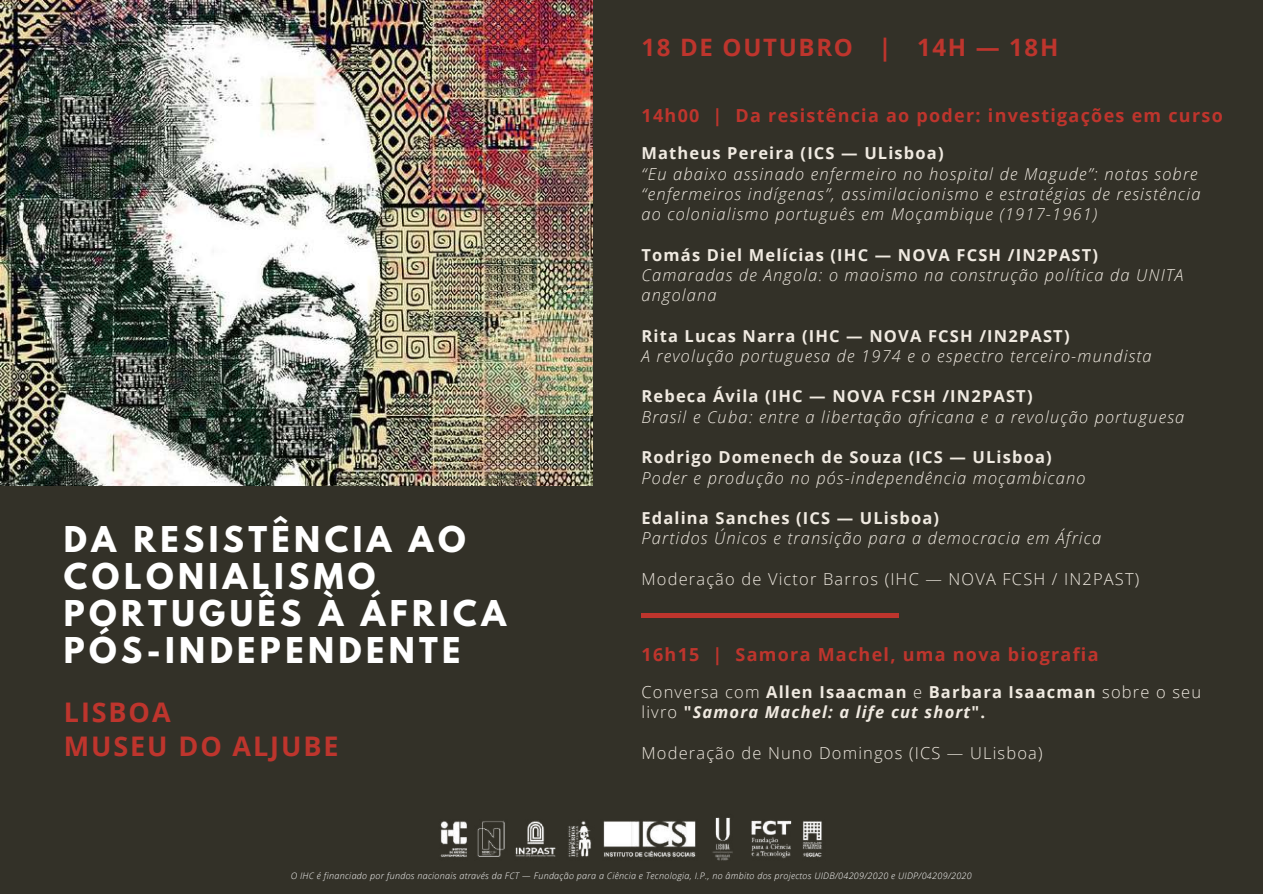
<style>
.page{position:relative;width:1263px;height:894px;background:#fff}
.page>*{position:absolute;margin:0;border:0;box-sizing:border-box;transform-origin:0 0}
.t1{font:700 31.5px/37px "League Spartan";letter-spacing:.14em;color:#fff}
.t2{font:700 27px/33.8px "Open Sans";letter-spacing:.07em;color:#be352d}
.t3{font:700 24px "Open Sans";letter-spacing:.07em;color:#be352d}
.t4{font:700 18px "Open Sans";letter-spacing:.07em;color:#be352d}
.t5{font:italic 300 16.5px/20.2px "Open Sans";letter-spacing:.07em;color:#f0eae1}
.t6{font:700 16.5px/20.2px "Open Sans";letter-spacing:.07em;color:#f0eae1}
.t7{font:300 16.5px "Open Sans";letter-spacing:.07em;color:#f0eae1}
.t8{font:italic 300 9px "Open Sans";letter-spacing:.035em;color:#fff}
.s1{font-weight:300}
.s2{font-style:italic}
</style>
<div class="page">
<img style="left:0;top:0;width:594px;height:486px">
<div style="left:0;top:486px;width:688px;height:363px;background:#333128"></div>
<div style="left:0;top:745px;width:688px;height:148px;background:#333128"></div>
<div style="left:594px;top:0;width:669px;height:893px;background:#333128"></div>
<img style="left:440px;top:817px;width:382px;height:44px">
<hr style="left:641px;top:613px;width:258px;height:4px;background:#be352d">
<h3 class="t3" style="left:641px;top:30px;width:418px">18 DE OUTUBRO | 14H — 18H</h3>
<h1 class="t1" style="left:64px;top:524px;width:444px">DA RESISTÊNCIA AO<br>COLONIALISMO<br>PORTUGUÊS À ÁFRICA<br>PÓS-INDEPENDENTE</h1>
<h2 class="t2" style="left:64px;top:694px;width:276px">LISBOA<br>MUSEU DO ALJUBE</h2>
<p class="t4" style="left:641px;top:103px;width:583px">14h00 | Da resistência ao poder: investigações em curso</p>
<p class="t6" style="left:641px;top:143px;width:304px">Matheus Pereira (ICS — ULisboa)</p>
<p class="t5" style="left:641px;top:163px;width:560px">“Eu abaixo assinado enfermeiro no hospital de Magude”: notas sobre “enfermeiros indígenas”, assimilacionismo e estratégias de resistência ao colonialismo português em Moçambique (1917-1961)</p>
<p class="t6" style="left:641px;top:244px;width:458px">Tomás Diel Melícias (IHC — NOVA FCSH /IN2PAST)</p>
<p class="t5" style="left:641px;top:264px;width:543px">Camaradas de Angola: o maoismo na construção política da UNITA angolana</p>
<p class="t6" style="left:641px;top:325px;width:430px">Rita Lucas Narra (IHC — NOVA FCSH /IN2PAST)</p>
<p class="t5" style="left:641px;top:345px;width:512px">A revolução portuguesa de 1974 e o espectro terceiro-mundista</p>
<p class="t6" style="left:641px;top:386px;width:393px">Rebeca Ávila (IHC — NOVA FCSH /IN2PAST)</p>
<p class="t5" style="left:641px;top:406px;width:544px">Brasil e Cuba: entre a libertação africana e a revolução portuguesa</p>
<p class="t6" style="left:641px;top:446px;width:412px">Rodrigo Domenech de Souza (ICS — ULisboa)</p>
<p class="t5" style="left:641px;top:467px;width:445px">Poder e produção no pós-independência moçambicano</p>
<p class="t6" style="left:641px;top:507px;width:299px">Edalina Sanches (ICS — ULisboa)</p>
<p class="t5" style="left:641px;top:527px;width:461px">Partidos Únicos e transição para a democracia em África</p>
<p class="t7" style="left:641px;top:567px;width:499px">Moderação de Victor Barros (IHC — NOVA FCSH / IN2PAST)</p>
<p class="t4" style="left:641px;top:641px;width:458px">16h15 | Samora Machel, uma nova biografia</p>
<p class="t6" style="left:641px;top:681px;width:561px"><span class="s1">Conversa com</span> Allen Isaacman <span class="s1">e</span> Barbara Isaacman <span class="s1">sobre o seu livro</span> "<span class="s2">Samora Machel: a life cut short</span>".</p>
<p class="t7" style="left:641px;top:741px;width:402px">Moderação de Nuno Domingos (ICS — ULisboa)</p>
<p class="t8" style="left:291px;top:868px;width:683px">O IHC é financiado por fundos nacionais através da FCT — Fundação para a Ciência e Tecnologia, I.P., no âmbito dos projectos UIDB/04209/2020 e UIDP/04209/2020</p>
</div>
